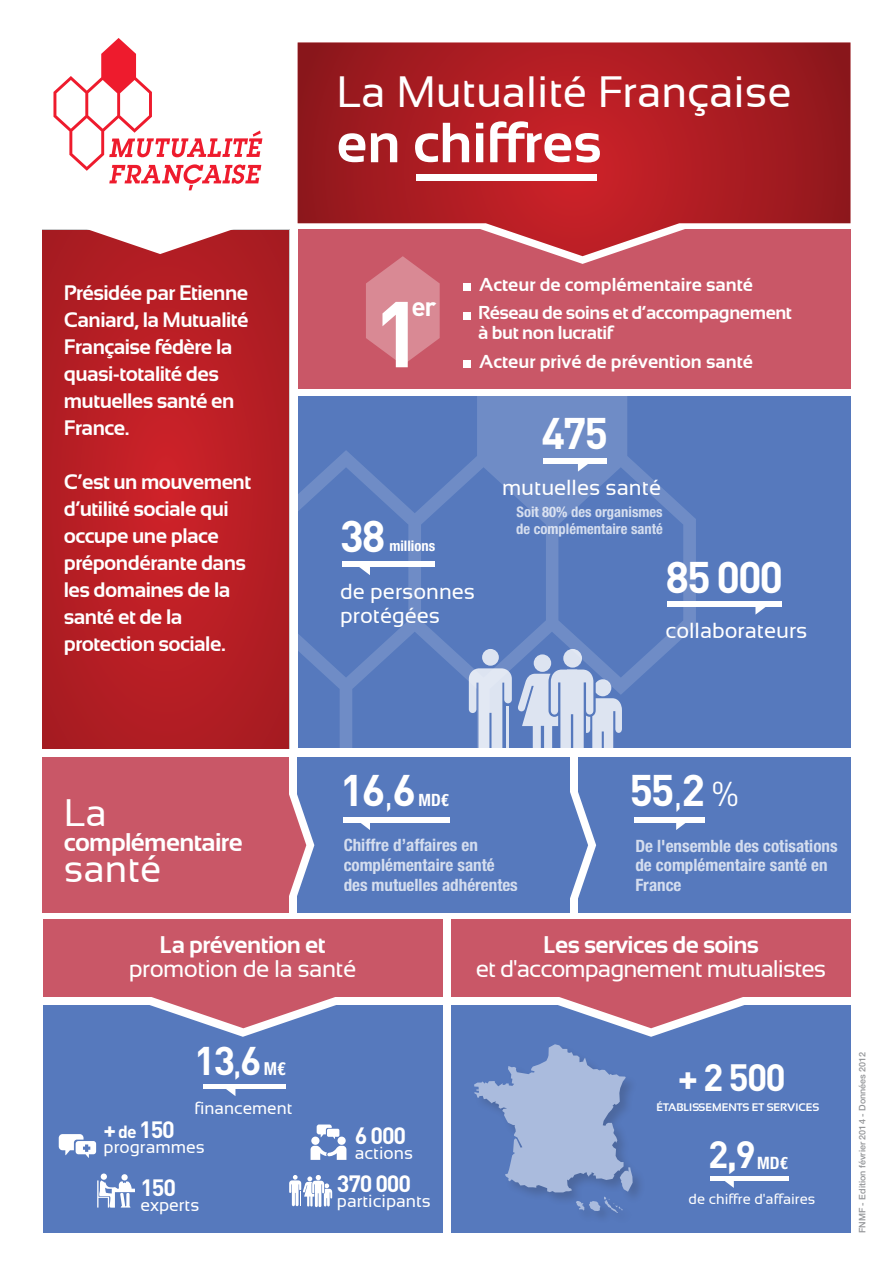
<style>
.page{position:relative;width:893px;height:1263px;background:#fff}
.page>*{position:absolute;margin:0;border:0;box-sizing:border-box;transform-origin:0 0}
.t1{font:700 91.8px "DIN";color:#fff}
.t2{font:700 56.55px "Sansation";color:#fff}
.t3{font:43.95px "Sansation";color:#fff}
.t4{font:700 43.65px "DIN";letter-spacing:-.05em;color:#fff}
.t5{font:700 39.6px "DIN";color:#fff}
.t6{font:38.4px "Sansation";color:#fff}
.t7{font:700 37.5px "DIN";color:#fff}
.t8{font:700 26.25px "DIN";color:#fff}
.t9{font:700 25.65px "Sansation";letter-spacing:-.025em;color:#fff}
.t10{font:24.15px/24.2px "Sansation";letter-spacing:-.04em;color:#fff;text-align:center}
.t11{font:700 23.4px "DIN";letter-spacing:-.05em;color:#fff}
.t12{font:21.9px/24.3px "Sansation";color:#fff}
.t13{font:700 21px/27px "Sansation";letter-spacing:-.025em;color:#fff}
.t14{font:700 18.75px "Sansation";color:#fff}
.t15{font:700 18.75px "Sansation";letter-spacing:-.025em;color:#fff}
.t16{font:700 18.75px "Sansation";letter-spacing:-.02em;color:#fff}
.t17{font:700 condensed 18px "Helvetica Neue LT Std";color:#fff}
.t18{font:17.55px "Sansation";color:#fff}
.t19{font:700 condensed 17.1px/20px "Helvetica Neue LT Std";color:#fff}
.t20{font:17.1px "Sansation";color:#fff}
.t21{font:700 condensed 16.95px "Helvetica Neue LT Std";color:#fff}
.t22{font:700 condensed 14.55px/17px "Helvetica Neue LT Std";color:#fff}
.t23{font:14.55px "Sansation";color:#fff}
.t24{font:700 10.95px "Sansation";color:#fff}
.t25{font:500 9px "Helvetica Neue LT Std";color:#939598}
.s1{font-weight:300}
.s2{font-weight:400;font-size:34.05px}
.s3{font-weight:700}
.s4{font-weight:500;font-size:30.75px}
.s5{font-size:17.55px}
</style>
<div class="page">
<div style="left:298px;top:396px;width:552px;height:352px;background:#5679bd"></div>
<div style="left:298px;top:757px;width:272px;height:155px;background:#5679bd"></div>
<div style="left:578px;top:757px;width:272px;height:155px;background:#5679bd"></div>
<div style="left:43px;top:757px;width:246px;height:155px;background:#c95767"></div>
<svg style="left:43px;top:230px;width:246px;height:518px;background:#b61e24"></svg>
<div style="left:298px;top:230px;width:552px;height:159px;background:#c95767"></div>
<svg style="left:298px;top:396px;width:398px;height:352px"></svg>
<svg style="left:559px;top:256px;width:47px;height:8px"></svg>
<svg style="left:75px;top:229px;width:171px;height:25px"></svg>
<svg style="left:53px;top:38px;width:209px;height:152px"></svg>
<svg style="left:366px;top:256px;width:74px;height:109px"></svg>
<div style="left:463px;top:284px;width:8px;height:7px;background:#fff"></div>
<div style="left:463px;top:312px;width:8px;height:7px;background:#fff"></div>
<div style="left:463px;top:360px;width:8px;height:7px;background:#fff"></div>
<svg style="left:570px;top:792px;width:26px;height:106px"></svg>
<svg style="left:289px;top:786px;width:25px;height:118px"></svg>
<svg style="left:563px;top:649px;width:19px;height:19px"></svg>
<div style="left:534px;top:654px;width:17px;height:18px;background:#dde4f1;border-radius:50%"></div>
<svg style="left:469px;top:668px;width:153px;height:80px"></svg>
<hr style="left:507px;top:706px;width:2px;height:42px;background:#fff">
<svg style="left:482px;top:649px;width:17px;height:17px"></svg>
<div style="left:342px;top:562px;width:93px;height:5px;background:#fff"></div>
<svg style="left:358px;top:567px;width:12px;height:8px"></svg>
<div style="left:543px;top:458px;width:64px;height:5px;background:#fff"></div>
<svg style="left:578px;top:463px;width:12px;height:9px"></svg>
<div style="left:667px;top:601px;width:115px;height:5px;background:#fff"></div>
<svg style="left:755px;top:606px;width:13px;height:9px"></svg>
<div style="left:44px;top:919px;width:399px;height:78px;background:#c95767"></div>
<div style="left:43px;top:1006px;width:400px;height:227px;background:#5679bd"></div>
<div style="left:451px;top:1006px;width:400px;height:227px;background:#5679bd"></div>
<div style="left:451px;top:919px;width:400px;height:78px;background:#c95767"></div>
<svg style="left:145px;top:997px;width:196px;height:40px"></svg>
<svg style="left:553px;top:997px;width:196px;height:40px"></svg>
<svg style="left:59px;top:1134px;width:37px;height:24px"></svg>
<div style="left:311px;top:1136px;width:8px;height:9px;background:#fff;border-radius:50%"></div>
<div style="left:337px;top:1136px;width:9px;height:9px;background:#fff;border-radius:50%"></div>
<svg style="left:311px;top:1146px;width:35px;height:14px"></svg>
<svg style="left:317px;top:1124px;width:22px;height:15px"></svg>
<div style="left:101px;top:1173px;width:6px;height:7px;background:#fff;border-radius:50%"></div>
<div style="left:121px;top:1174px;width:7px;height:6px;background:#fff;border-radius:50%"></div>
<svg style="left:97px;top:1180px;width:37px;height:27px"></svg>
<svg style="left:289px;top:1175px;width:43px;height:32px"></svg>
<hr style="left:203px;top:1084px;width:83px;height:4px;background:#fff">
<svg style="left:224px;top:1088px;width:11px;height:8px"></svg>
<svg style="left:474px;top:1044px;width:159px;height:169px"></svg>
<div style="left:710px;top:1176px;width:78px;height:5px;background:#fff"></div>
<svg style="left:725px;top:1181px;width:9px;height:7px"></svg>
<svg style="left:298px;top:43px;width:552px;height:213px;background:#b0282f"></svg>
<div style="left:416px;top:174px;width:181px;height:7px;background:#fff"></div>
<div style="left:635px;top:817px;width:70px;height:5px;background:#fff"></div>
<svg style="left:676px;top:822px;width:12px;height:8px"></svg>
<div style="left:344px;top:817px;width:106px;height:5px;background:#fff"></div>
<svg style="left:358px;top:822px;width:12px;height:8px"></svg>
<p class="t13" style="left:64px;top:279px;width:186px">Présidée par Etienne<br>Caniard, la Mutualité<br>Française fédère la quasi-totalité des mutuelles santé en<br>France.</p>
<p class="t13" style="left:64px;top:468px;width:189px">C’est un mouvement d’utilité sociale qui occupe une place prépondérante dans les domaines de la santé et de la protection sociale.</p>
<p class="t3" style="left:337px;top:68px;width:456px">La Mutualité Française</p>
<p class="t2" style="left:337px;top:111px;width:266px">en chiffres</p>
<p class="t1" style="left:373px;top:274px;width:51px">1</p>
<p class="t8" style="left:412px;top:289px;width:27px">er</p>
<p class="t14" style="left:479px;top:274px;width:275px">Acteur de complémentaire santé</p>
<p class="t15" style="left:478px;top:302px;width:315px">Réseau de soins et d’accompagnement</p>
<p class="t16" style="left:478px;top:322px;width:136px">à but non lucratif</p>
<p class="t14" style="left:479px;top:351px;width:275px">Acteur privé de prévention santé</p>
<p class="t4" style="left:541px;top:404px;width:68px">475</p>
<p class="t4" style="left:340px;top:508px;width:47px">38</p>
<p class="t22" style="left:389px;top:537px;width:47px">millions</p>
<p class="t12" style="left:340px;top:579px;width:136px">de personnes protégées</p>
<p class="t12" style="left:502px;top:476px;width:161px">mutuelles santé</p>
<p class="t22" style="left:516px;top:503px;width:148px">Soit 80% des organismes de complémentaire santé</p>
<p class="t4" style="left:665px;top:549px;width:119px">85 000</p>
<p class="t12" style="left:665px;top:618px;width:143px">collaborateurs</p>
<p class="t6" style="left:64px;top:791px;width:44px">La</p>
<p class="t9" style="left:64px;top:828px;width:180px">complémentaire</p>
<p class="t6" style="left:64px;top:847px;width:99px">santé</p>
<p class="t4" style="left:340px;top:762px;width:77px">16<span class="s1">,</span>6</p>
<p class="t21" style="left:418px;top:789px;width:32px">MD€</p>
<p class="t19" style="left:344px;top:835px;width:176px">Chiffre d’affaires en complémentaire santé des mutuelles adhérentes</p>
<p class="t4" style="left:629px;top:762px;width:111px">55<span class="s1">,</span>2 <span class="s2">%</span></p>
<p class="t19" style="left:635px;top:835px;width:204px">De l'ensemble des cotisations de complémentaire santé en<br>France</p>
<p class="t10" style="left:129px;top:932px;width:229px"><span class="s3">La prévention et </span>promotion de la santé</p>
<p class="t10" style="left:476px;top:932px;width:352px"><span class="s3">Les services de soins<br></span>et d'accompagnement mutualistes</p>
<p class="t5" style="left:194px;top:1034px;width:69px">13<span class="s4">,</span>6</p>
<p class="t17" style="left:264px;top:1057px;width:23px">M€</p>
<p class="t11" style="left:104px;top:1114px;width:73px">+ <span class="s5">de</span> 150</p>
<p class="t20" style="left:195px;top:1098px;width:99px">financement</p>
<p class="t18" style="left:104px;top:1137px;width:103px">programmes</p>
<p class="t11" style="left:140px;top:1172px;width:37px">150</p>
<p class="t18" style="left:140px;top:1195px;width:60px">experts</p>
<p class="t11" style="left:355px;top:1120px;width:53px">6 000</p>
<p class="t18" style="left:355px;top:1143px;width:60px">actions</p>
<p class="t11" style="left:337px;top:1168px;width:76px">370 000</p>
<p class="t18" style="left:337px;top:1191px;width:95px">participants</p>
<p class="t7" style="left:678px;top:1053px;width:110px">+ 2 500</p>
<p class="t24" style="left:656px;top:1101px;width:164px">ÉTABLISSEMENTS ET SERVICES</p>
<p class="t7" style="left:708px;top:1130px;width:49px">2,9</p>
<p class="t19" style="left:757px;top:1153px;width:32px">MD€</p>
<p class="t23" style="left:689px;top:1191px;width:128px">de chiffre d'affaires</p>
<p class="t25" style="left:857px;top:1233px;width:183px;rotate:-90deg">FNMF - Edition février 2014 - Données 2012</p>
</div>
